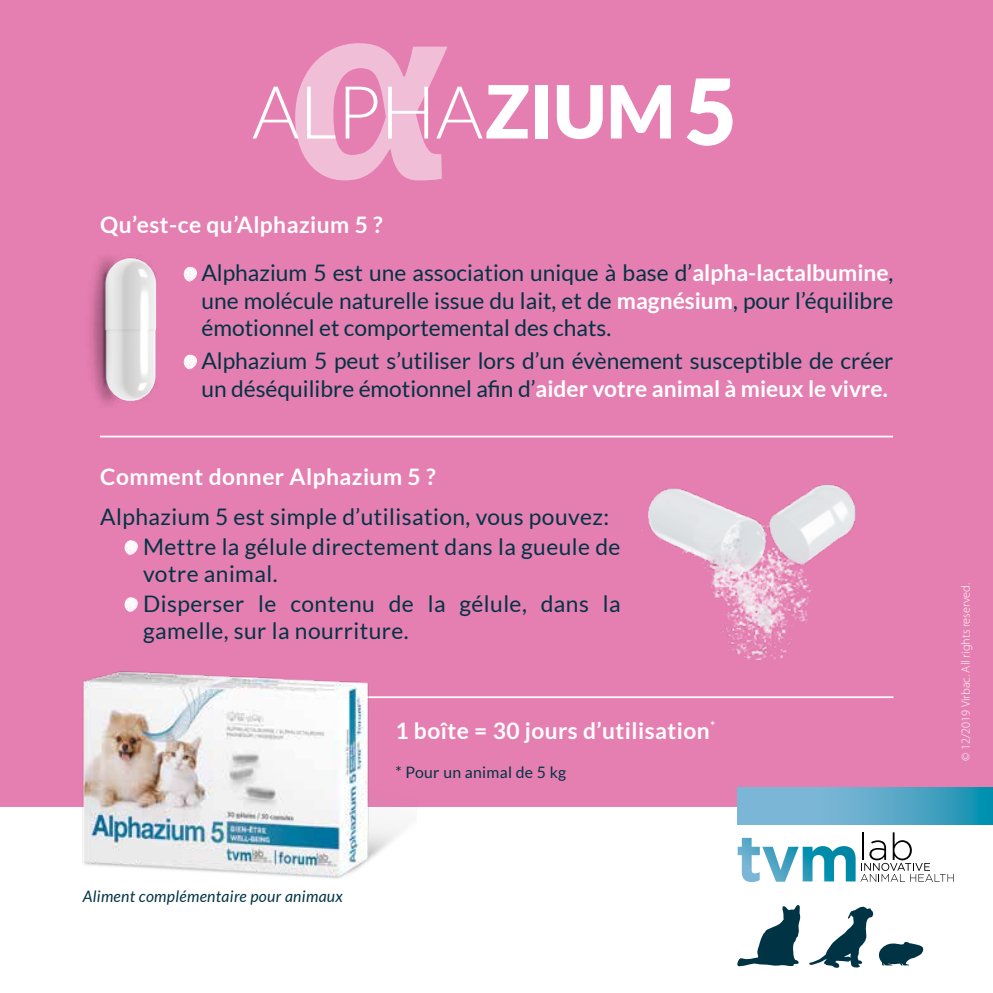
<style>
.page{position:relative;width:993px;height:993px;background:#fff}
.page>*{position:absolute;margin:0;border:0;box-sizing:border-box;transform-origin:0 0}
.t1{font:22.75px/29.6px "Lato";letter-spacing:.02em;color:#003445}
.t2{font:22.75px/27.3px "Lato";color:#003445}
.t3{font:700 22.75px "Lato";letter-spacing:.02em;color:#fff}
.t4{font:italic 15.75px "Lato";letter-spacing:.02em;color:#003445}
.t5{font:15.75px "Lato";letter-spacing:.02em;color:#003445}
.t6{font:300 12.25px "Myriad Pro";color:#fff}
.s1{font-weight:700;color:#fff}
</style>
<div class="page">
<div style="left:0;top:0;width:992px;height:807px;background:#e57eb1"></div>
<hr style="left:100px;top:435px;width:792px;height:2px;background:#fff">
<svg style="left:123px;top:540px;width:15px;height:14px"></svg>
<svg style="left:123px;top:597px;width:15px;height:14px"></svg>
<hr style="left:100px;top:696px;width:793px;height:1px;background:#fff">
<svg style="left:737px;top:787px;width:255px;height:37px;background:#5baac9"></svg>
<svg style="left:737px;top:832px;width:216px;height:49px"></svg>
<svg style="left:737px;top:905px;width:63px;height:61px"></svg>
<svg style="left:809px;top:906px;width:113px;height:61px"></svg>
<img style="left:53px;top:661px;width:363px;height:218px">
<img style="left:640px;top:466px;width:223px;height:193px">
<img style="left:66px;top:241px;width:104px;height:167px">
<svg style="left:183px;top:267px;width:14px;height:14px"></svg>
<svg style="left:183px;top:354px;width:14px;height:15px"></svg>
<div style="left:535px;top:85px;width:12px;height:53px;background:#fff"></div>
<svg style="left:556px;top:85px;width:46px;height:54px"></svg>
<svg style="left:610px;top:85px;width:60px;height:53px"></svg>
<svg style="left:686px;top:78px;width:46px;height:68px"></svg>
<svg style="left:252px;top:43px;width:276px;height:137px;background:#ea9cc3"></svg>
<p class="t3" style="left:100px;top:212px;width:284px">Qu’est-ce qu’Alphazium 5 ?</p>
<p class="t1" style="left:201px;top:259px;width:693px;line-height:27.3px;text-align:justify">Alphazium 5 est une association unique à base d’<span class="s1">alpha-lactalbumine</span>, une molécule naturelle issue du lait, et de <span class="s1">magnésium</span>, pour l’équilibre émotionnel et comportemental des chats.</p>
<p class="t2" style="left:201px;top:347px;width:693px">Alphazium 5 peut s’utiliser lors d’un évènement susceptible de créer un déséquilibre émotionnel afin d’<span class="s1">aider votre animal à mieux le vivre.</span></p>
<p class="t3" style="left:100px;top:463px;width:337px">Comment donner Alphazium 5 ?</p>
<p class="t1" style="left:143px;top:502px;width:478px;text-indent:-43px">Alphazium 5 est simple d’utilisation, vous pouvez:<br>Mettre la gélule directement dans la gueule de</p>
<p class="t1" style="left:143px;top:559px;width:479px">votre animal.<br>Disperser le contenu de la gélule, dans la</p>
<p class="t1" style="left:143px;top:615px;width:267px">gamelle, sur la nourriture.</p>
<p class="t4" style="left:83px;top:887px;width:261px">Aliment complémentaire pour animaux</p>
<p class="t3" style="left:395px;top:717px;width:321px">1 boîte = 30 jours d’utilisation<sup>*</sup></p>
<p class="t5" style="left:395px;top:763px;width:172px">* Pour un animal de 5 kg</p>
<p class="t6" style="left:958px;top:760px;width:179px;rotate:-90deg">© 12/2019 Virbac. All rights reserved.</p>
</div>
